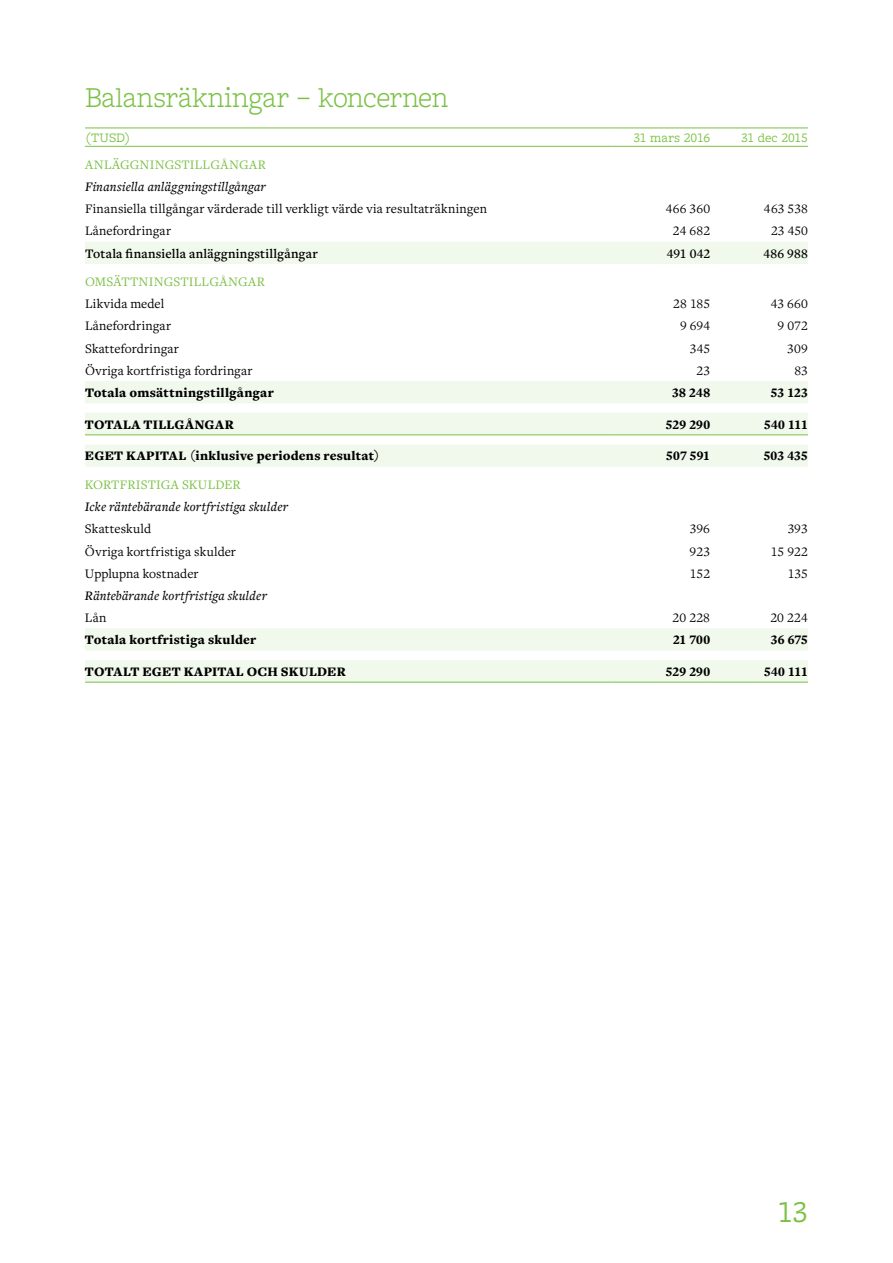
<style>
.page{position:relative;width:893px;height:1263px;background:#fff}
.page>*{position:absolute;margin:0;border:0;box-sizing:border-box;transform-origin:0 0}
.t1{font:31.5px "Freight Macro Pro";color:#7ac143}
.t2{font:300 30px "Freight Macro Pro";letter-spacing:-.015em;color:#7ac143}
.t3{font:13.5px "Freight Text Pro";letter-spacing:.01em;color:#000}
.t4{font:900 13.5px "Freight Text Pro";letter-spacing:.015em;color:#000}
.t5{font:italic 500 13.5px "Freight Text Pro";letter-spacing:.02em;color:#000}
.t6{font:13.5px "Freight Text Pro";letter-spacing:.015em;color:#7ac143}
.t7{font:600 13.5px "Freight Text Pro";letter-spacing:.015em;color:#000}
.t8{font:13.5px "Freight Macro Pro";color:#7ac143}
</style>
<div class="page">
<svg style="left:85px;top:242px;width:723px;height:440px"></svg>
<hr style="left:85px;top:128px;width:527px;height:1px;background:#7ac143">
<hr style="left:612px;top:128px;width:98px;height:1px;background:#7ac143">
<hr style="left:710px;top:128px;width:98px;height:1px;background:#7ac143">
<hr style="left:85px;top:146px;width:527px;height:1px;background:#7ac143">
<hr style="left:612px;top:146px;width:98px;height:1px;background:#7ac143">
<hr style="left:710px;top:146px;width:98px;height:1px;background:#7ac143">
<hr style="left:85px;top:434px;width:527px;height:1px;background:#7ac143">
<hr style="left:612px;top:434px;width:98px;height:1px;background:#7ac143">
<hr style="left:710px;top:434px;width:98px;height:1px;background:#7ac143">
<hr style="left:85px;top:682px;width:527px;height:1px;background:#7ac143">
<hr style="left:612px;top:682px;width:98px;height:1px;background:#7ac143">
<hr style="left:710px;top:682px;width:98px;height:1px;background:#7ac143">
<h2 class="t2" style="left:85px;top:76px;width:365px">Balansräkningar – koncernen</h2>
<p class="t8" style="left:85px;top:128px;width:47px">(TUSD)</p>
<p class="t8" style="left:633px;top:128px;width:78px">31 mars 2016</p>
<p class="t8" style="left:741px;top:128px;width:68px">31 dec 2015</p>
<p class="t6" style="left:85px;top:156px;width:182px">ANLÄGGNINGSTILLGÅNGAR</p>
<p class="t5" style="left:85px;top:178px;width:182px">Finansiella anläggningstillgångar</p>
<p class="t3" style="left:85px;top:200px;width:403px">Finansiella tillgångar värderade till verkligt värde via resultaträkningen</p>
<p class="t3" style="left:666px;top:200px;width:46px">466 360</p>
<p class="t3" style="left:764px;top:200px;width:45px">463 538</p>
<p class="t3" style="left:85px;top:222px;width:88px">Lånefordringar</p>
<p class="t3" style="left:673px;top:222px;width:39px">24 682</p>
<p class="t3" style="left:771px;top:222px;width:38px">23 450</p>
<p class="t7" style="left:85px;top:244px;width:234px">Totala finansiella anläggningstillgångar</p>
<p class="t7" style="left:667px;top:244px;width:45px">491 042</p>
<p class="t7" style="left:763px;top:244px;width:46px">486 988</p>
<p class="t6" style="left:85px;top:273px;width:181px">OMSÄTTNINGSTILLGÅNGAR</p>
<p class="t3" style="left:85px;top:295px;width:81px">Likvida medel</p>
<p class="t3" style="left:673px;top:295px;width:38px">28 185</p>
<p class="t3" style="left:771px;top:295px;width:39px">43 660</p>
<p class="t3" style="left:85px;top:317px;width:88px">Lånefordringar</p>
<p class="t3" style="left:680px;top:317px;width:32px">9 694</p>
<p class="t3" style="left:778px;top:317px;width:32px">9 072</p>
<p class="t3" style="left:85px;top:339px;width:95px">Skattefordringar</p>
<p class="t3" style="left:690px;top:339px;width:22px">345</p>
<p class="t3" style="left:787px;top:339px;width:22px">309</p>
<p class="t3" style="left:85px;top:361px;width:169px">Övriga kortfristiga fordringar</p>
<p class="t3" style="left:696px;top:361px;width:15px">23</p>
<p class="t3" style="left:794px;top:361px;width:15px">83</p>
<p class="t4" style="left:85px;top:383px;width:190px">Totala omsättningstillgångar</p>
<p class="t4" style="left:672px;top:383px;width:39px">38 248</p>
<p class="t4" style="left:771px;top:383px;width:39px">53 123</p>
<p class="t4" style="left:85px;top:415px;width:150px">TOTALA TILLGÅNGAR</p>
<p class="t4" style="left:666px;top:415px;width:46px">529 290</p>
<p class="t4" style="left:764px;top:415px;width:45px">540 111</p>
<p class="t4" style="left:85px;top:447px;width:296px">EGET KAPITAL (inklusive periodens resultat)</p>
<p class="t4" style="left:666px;top:447px;width:45px">507 591</p>
<p class="t4" style="left:764px;top:447px;width:46px">503 435</p>
<p class="t6" style="left:85px;top:476px;width:157px">KORTFRISTIGA SKULDER</p>
<p class="t5" style="left:85px;top:498px;width:205px">Icke räntebärande kortfristiga skulder</p>
<p class="t3" style="left:85px;top:520px;width:68px">Skatteskuld</p>
<p class="t3" style="left:690px;top:520px;width:22px">396</p>
<p class="t3" style="left:788px;top:520px;width:22px">393</p>
<p class="t3" style="left:85px;top:542px;width:152px">Övriga kortfristiga skulder</p>
<p class="t3" style="left:690px;top:542px;width:22px">923</p>
<p class="t3" style="left:771px;top:542px;width:38px">15 922</p>
<p class="t3" style="left:85px;top:564px;width:115px">Upplupna kostnader</p>
<p class="t3" style="left:690px;top:564px;width:22px">152</p>
<p class="t3" style="left:788px;top:564px;width:22px">135</p>
<p class="t5" style="left:85px;top:587px;width:183px">Räntebärande kortfristiga skulder</p>
<p class="t3" style="left:85px;top:609px;width:23px">Lån</p>
<p class="t3" style="left:673px;top:609px;width:39px">20 228</p>
<p class="t3" style="left:770px;top:609px;width:39px">20 224</p>
<p class="t4" style="left:85px;top:631px;width:173px">Totala kortfristiga skulder</p>
<p class="t4" style="left:673px;top:631px;width:39px">21 700</p>
<p class="t4" style="left:771px;top:631px;width:38px">36 675</p>
<p class="t4" style="left:85px;top:662px;width:262px">TOTALT EGET KAPITAL OCH SKULDER</p>
<p class="t4" style="left:666px;top:662px;width:46px">529 290</p>
<p class="t4" style="left:764px;top:662px;width:45px">540 111</p>
<h1 class="t1" style="left:777px;top:1190px;width:32px">13</h1>
</div>
